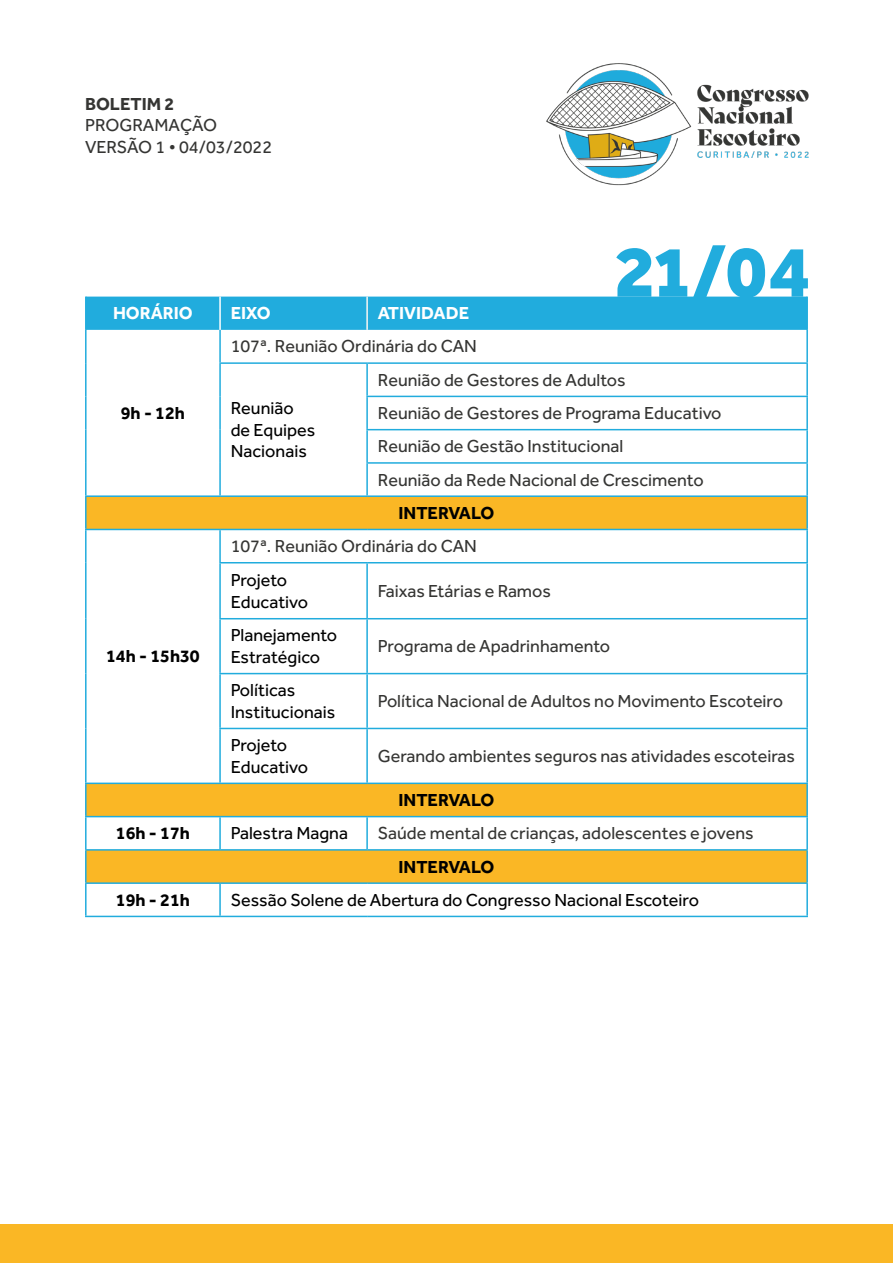
<style>
.page{position:relative;width:893px;height:1263px;background:#fff}
.page>*{position:absolute;margin:0;border:0;box-sizing:border-box;transform-origin:0 0}
.t1{font:800 75px "Effra";color:#21acdd}
.t2{font:18px/33.3px "Effra";color:#353533}
.t3{font:18px/21.6px "Effra";color:#000}
.t4{font:700 18px "Effra";color:#000}
.t5{font:700 18px "Effra";color:#fff}
.t6{font:700 18px "Effra";color:#353533}
</style>
<div class="page">
<img style="left:546px;top:63px;width:263px;height:123px">
<div style="left:0;top:1225px;width:893px;height:38px;background:#fab725"></div>
<div style="left:87px;top:297px;width:719px;height:33px;background:#21acdd"></div>
<svg style="left:87px;top:497px;width:719px;height:385px"></svg>
<hr style="left:219px;top:362px;width:148px;height:2px;background:#21acdd">
<hr style="left:367px;top:362px;width:441px;height:2px;background:#21acdd">
<hr style="left:366px;top:396px;width:442px;height:1px;background:#21acdd">
<hr style="left:366px;top:429px;width:442px;height:1px;background:#21acdd">
<hr style="left:366px;top:462px;width:442px;height:2px;background:#21acdd">
<hr style="left:85px;top:495px;width:135px;height:2px;background:#21acdd">
<hr style="left:220px;top:495px;width:147px;height:2px;background:#21acdd">
<hr style="left:367px;top:495px;width:441px;height:2px;background:#21acdd">
<hr style="left:85px;top:529px;width:135px;height:1px;background:#21acdd">
<hr style="left:220px;top:529px;width:147px;height:1px;background:#21acdd">
<hr style="left:367px;top:529px;width:441px;height:1px;background:#21acdd">
<hr style="left:85px;top:782px;width:135px;height:2px;background:#21acdd">
<hr style="left:220px;top:782px;width:147px;height:2px;background:#21acdd">
<hr style="left:367px;top:782px;width:441px;height:2px;background:#21acdd">
<hr style="left:85px;top:816px;width:135px;height:1px;background:#21acdd">
<hr style="left:220px;top:816px;width:147px;height:1px;background:#21acdd">
<hr style="left:367px;top:816px;width:441px;height:1px;background:#21acdd">
<hr style="left:85px;top:849px;width:135px;height:2px;background:#21acdd">
<hr style="left:220px;top:849px;width:147px;height:2px;background:#21acdd">
<hr style="left:367px;top:849px;width:441px;height:2px;background:#21acdd">
<hr style="left:85px;top:882px;width:135px;height:2px;background:#21acdd">
<hr style="left:220px;top:882px;width:147px;height:2px;background:#21acdd">
<hr style="left:367px;top:882px;width:441px;height:2px;background:#21acdd">
<hr style="left:219px;top:562px;width:148px;height:1px;background:#21acdd">
<hr style="left:367px;top:562px;width:441px;height:1px;background:#21acdd">
<hr style="left:219px;top:618px;width:148px;height:1px;background:#21acdd">
<hr style="left:367px;top:618px;width:441px;height:1px;background:#21acdd">
<hr style="left:219px;top:673px;width:148px;height:1px;background:#21acdd">
<hr style="left:367px;top:673px;width:441px;height:1px;background:#21acdd">
<hr style="left:219px;top:728px;width:148px;height:1px;background:#21acdd">
<hr style="left:367px;top:728px;width:441px;height:1px;background:#21acdd">
<hr style="left:806px;top:297px;width:2px;height:33px;background:#21acdd">
<hr style="left:219px;top:330px;width:2px;height:32px;background:#21acdd">
<hr style="left:806px;top:330px;width:2px;height:32px;background:#21acdd">
<hr style="left:219px;top:364px;width:2px;height:32px;background:#21acdd">
<hr style="left:366px;top:364px;width:2px;height:32px;background:#21acdd">
<hr style="left:806px;top:364px;width:2px;height:32px;background:#21acdd">
<hr style="left:219px;top:396px;width:2px;height:34px;background:#21acdd">
<hr style="left:366px;top:397px;width:2px;height:32px;background:#21acdd">
<hr style="left:806px;top:397px;width:2px;height:32px;background:#21acdd">
<hr style="left:219px;top:430px;width:2px;height:33px;background:#21acdd">
<hr style="left:366px;top:430px;width:2px;height:32px;background:#21acdd">
<hr style="left:806px;top:430px;width:2px;height:32px;background:#21acdd">
<hr style="left:219px;top:463px;width:2px;height:32px;background:#21acdd">
<hr style="left:366px;top:464px;width:2px;height:31px;background:#21acdd">
<hr style="left:806px;top:464px;width:2px;height:31px;background:#21acdd">
<hr style="left:806px;top:497px;width:2px;height:32px;background:#21acdd">
<hr style="left:219px;top:530px;width:2px;height:32px;background:#21acdd">
<hr style="left:806px;top:530px;width:2px;height:32px;background:#21acdd">
<hr style="left:219px;top:563px;width:2px;height:55px;background:#21acdd">
<hr style="left:366px;top:563px;width:2px;height:55px;background:#21acdd">
<hr style="left:806px;top:563px;width:2px;height:55px;background:#21acdd">
<hr style="left:219px;top:619px;width:2px;height:54px;background:#21acdd">
<hr style="left:366px;top:619px;width:2px;height:54px;background:#21acdd">
<hr style="left:806px;top:619px;width:2px;height:54px;background:#21acdd">
<hr style="left:219px;top:674px;width:2px;height:54px;background:#21acdd">
<hr style="left:366px;top:674px;width:2px;height:54px;background:#21acdd">
<hr style="left:806px;top:674px;width:2px;height:54px;background:#21acdd">
<hr style="left:219px;top:729px;width:2px;height:53px;background:#21acdd">
<hr style="left:366px;top:729px;width:2px;height:53px;background:#21acdd">
<hr style="left:806px;top:729px;width:2px;height:53px;background:#21acdd">
<hr style="left:806px;top:784px;width:2px;height:32px;background:#21acdd">
<hr style="left:219px;top:817px;width:2px;height:32px;background:#21acdd">
<hr style="left:366px;top:817px;width:2px;height:32px;background:#21acdd">
<hr style="left:806px;top:817px;width:2px;height:32px;background:#21acdd">
<hr style="left:806px;top:851px;width:2px;height:31px;background:#21acdd">
<hr style="left:219px;top:884px;width:2px;height:32px;background:#21acdd">
<hr style="left:806px;top:884px;width:2px;height:32px;background:#21acdd">
<hr style="left:85px;top:330px;width:2px;height:33px;background:#21acdd">
<hr style="left:85px;top:363px;width:2px;height:33px;background:#21acdd">
<hr style="left:85px;top:396px;width:2px;height:34px;background:#21acdd">
<hr style="left:85px;top:430px;width:2px;height:33px;background:#21acdd">
<hr style="left:85px;top:463px;width:2px;height:32px;background:#21acdd">
<hr style="left:85px;top:497px;width:2px;height:32px;background:#21acdd">
<hr style="left:85px;top:530px;width:2px;height:33px;background:#21acdd">
<hr style="left:85px;top:563px;width:2px;height:56px;background:#21acdd">
<hr style="left:85px;top:619px;width:2px;height:55px;background:#21acdd">
<hr style="left:85px;top:674px;width:2px;height:54px;background:#21acdd">
<hr style="left:85px;top:728px;width:2px;height:54px;background:#21acdd">
<hr style="left:85px;top:784px;width:2px;height:32px;background:#21acdd">
<hr style="left:85px;top:817px;width:2px;height:32px;background:#21acdd">
<hr style="left:85px;top:851px;width:2px;height:31px;background:#21acdd">
<hr style="left:85px;top:884px;width:2px;height:32px;background:#21acdd">
<hr style="left:219px;top:297px;width:2px;height:33px;background:#fff">
<hr style="left:366px;top:297px;width:2px;height:33px;background:#f6f6f3">
<hr style="left:85px;top:297px;width:2px;height:33px;background:#21acdd">
<hr style="left:85px;top:916px;width:135px;height:1px;background:#21acdd">
<hr style="left:220px;top:916px;width:147px;height:1px;background:#21acdd">
<hr style="left:367px;top:916px;width:441px;height:1px;background:#21acdd">
<p class="t6" style="left:85px;top:93px;width:91px">BOLETIM 2</p>
<p class="t2" style="left:85px;top:114px;width:189px;line-height:21.6px">PROGRAMAÇÃO<br>VERSÃO 1 • 04/03/2022</p>
<p class="t5" style="left:113px;top:302px;width:81px">HORÁRIO</p>
<p class="t5" style="left:231px;top:302px;width:42px">EIXO</p>
<p class="t5" style="left:378px;top:302px;width:93px">ATIVIDADE</p>
<p class="t2" style="left:231px;top:330px;width:248px">107ª. Reunião Ordinária do CAN</p>
<h1 class="t1" style="left:615px;top:225px;width:197px">21/04</h1>
<p class="t4" style="left:121px;top:402px;width:66px">9h - 12h</p>
<p class="t4" style="left:106px;top:645px;width:95px">14h - 15h30</p>
<p class="t3" style="left:231px;top:397px;width:86px">Reunião de Equipes<br>Nacionais</p>
<p class="t2" style="left:378px;top:363px;width:345px">Reunião de Gestores de Adultos<br>Reunião de Gestores de Programa Educativo Reunião de Gestão Institucional<br>Reunião da Rede Nacional de Crescimento</p>
<p class="t4" style="left:398px;top:502px;width:98px">INTERVALO</p>
<p class="t2" style="left:231px;top:529px;width:248px">107ª. Reunião Ordinária do CAN</p>
<p class="t3" style="left:231px;top:569px;width:79px">Projeto<br>Educativo</p>
<p class="t2" style="left:378px;top:574px;width:175px">Faixas Etárias e Ramos</p>
<p class="t3" style="left:231px;top:624px;width:108px">Planejamento<br>Estratégico</p>
<p class="t2" style="left:378px;top:629px;width:234px">Programa de Apadrinhamento</p>
<p class="t3" style="left:231px;top:679px;width:106px">Políticas<br>Institucionais</p>
<p class="t2" style="left:378px;top:684px;width:407px">Política Nacional de Adultos no Movimento Escoteiro</p>
<p class="t3" style="left:231px;top:734px;width:79px">Projeto<br>Educativo</p>
<p class="t2" style="left:378px;top:739px;width:419px">Gerando ambientes seguros nas atividades escoteiras</p>
<p class="t4" style="left:398px;top:789px;width:98px">INTERVALO</p>
<p class="t4" style="left:116px;top:822px;width:76px">16h - 17h</p>
<p class="t3" style="left:231px;top:822px;width:119px">Palestra Magna</p>
<p class="t2" style="left:378px;top:816px;width:378px">Saúde mental de crianças, adolescentes e jovens</p>
<p class="t4" style="left:398px;top:855px;width:98px">INTERVALO</p>
<p class="t4" style="left:116px;top:889px;width:76px">19h - 21h</p>
<p class="t3" style="left:231px;top:889px;width:470px">Sessão Solene de Abertura do Congresso Nacional Escoteiro</p>
</div>
